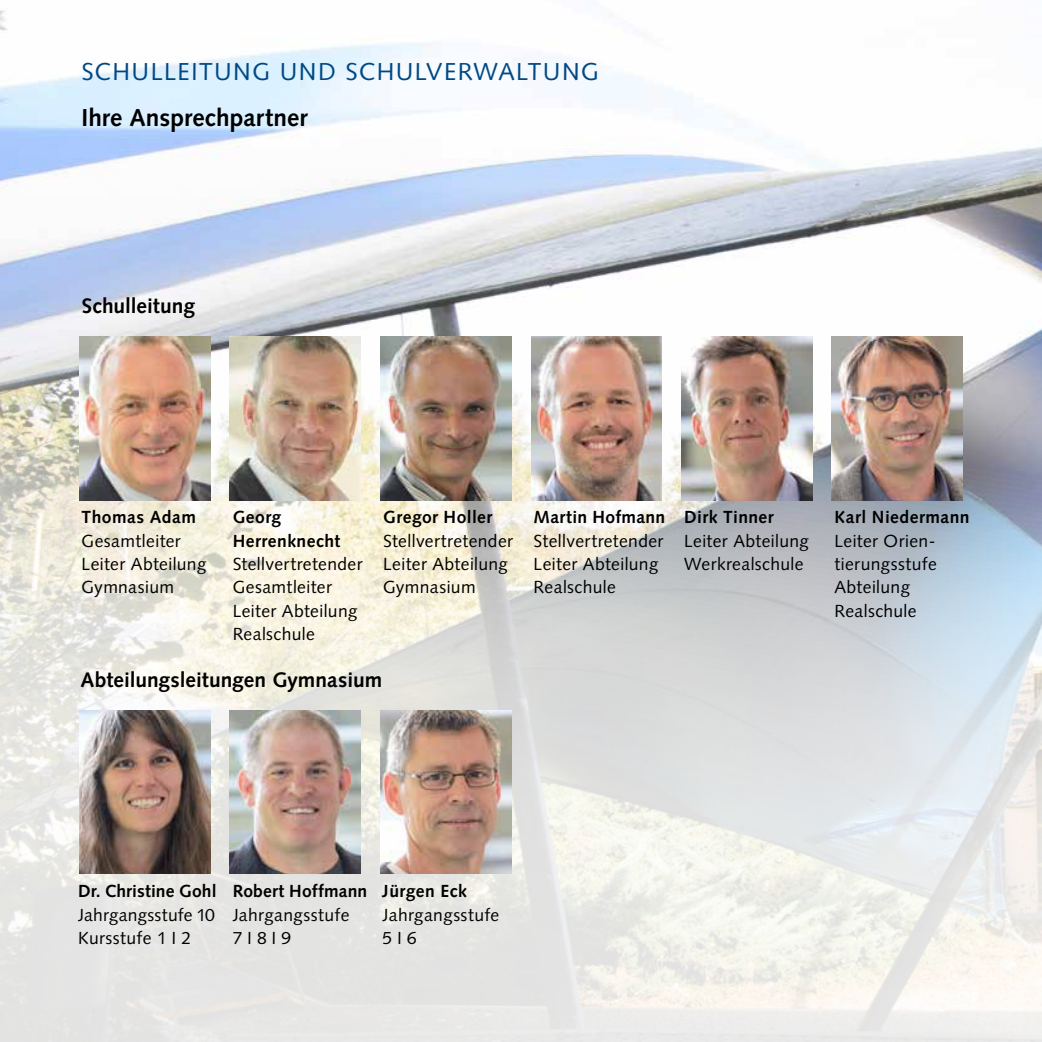
<style>
.page{position:relative;width:1042px;height:1042px;background:#fff}
.page>*{position:absolute;margin:0;border:0;box-sizing:border-box;transform-origin:0 0}
.t1{font:24.5px "Syntax LT";letter-spacing:.055em;color:#004884}
.t2{font:700 24.5px "Syntax LT";letter-spacing:.005em;color:#000}
.t3{font:700 21px "Syntax LT";color:#000}
.t4{font:17.5px/23.4px "Syntax LT";letter-spacing:.02em;color:#000}
.t5{font:700 17.5px/23.4px "Syntax LT";letter-spacing:.025em;color:#000}
.t6{font:700 17.5px "Syntax LT";letter-spacing:.005em;color:#000}
</style>
<div class="page">
<img style="left:0;top:10px;width:1042px;height:1032px">
<img style="left:79px;top:336px;width:131px;height:164px">
<img style="left:230px;top:336px;width:130px;height:164px">
<img style="left:380px;top:336px;width:131px;height:164px">
<img style="left:79px;top:710px;width:131px;height:164px">
<img style="left:380px;top:710px;width:131px;height:164px">
<img style="left:230px;top:710px;width:130px;height:164px">
<img style="left:681px;top:336px;width:131px;height:164px">
<img style="left:832px;top:336px;width:130px;height:164px">
<img style="left:531px;top:336px;width:130px;height:164px">
<h1 class="t1" style="left:81px;top:57px;width:519px">SCHULLEITUNG UND SCHULVERWALTUNG</h1>
<h1 class="t2" style="left:81px;top:104px;width:228px">Ihre Ansprechpartner</h1>
<p class="t3" style="left:82px;top:294px;width:115px">Schulleitung</p>
<p class="t5" style="left:82px;top:506px;width:116px">Thomas Adam</p>
<p class="t4" style="left:82px;top:529px;width:126px">Gesamtleiter<br>Leiter Abteilung<br>Gymnasium</p>
<p class="t5" style="left:233px;top:506px;width:109px">Georg<br>Herrenknecht</p>
<p class="t4" style="left:233px;top:552px;width:131px">Stellvertretender<br>Gesamtleiter<br>Leiter Abteilung<br>Realschule</p>
<p class="t5" style="left:383px;top:506px;width:111px">Gregor Holler</p>
<p class="t4" style="left:383px;top:529px;width:131px">Stellvertretender<br>Leiter Abteilung<br>Gymnasium</p>
<p class="t3" style="left:81px;top:668px;width:303px">Abteilungsleitungen Gymnasium</p>
<p class="t5" style="left:533px;top:506px;width:133px">Martin Hofmann</p>
<p class="t4" style="left:533px;top:529px;width:131px">Stellvertretender<br>Leiter Abteilung<br>Realschule</p>
<p class="t5" style="left:684px;top:506px;width:91px">Dirk Tinner</p>
<p class="t4" style="left:684px;top:529px;width:126px">Leiter Abteilung<br>Werkrealschule</p>
<p class="t5" style="left:834px;top:506px;width:137px">Karl Niedermann</p>
<p class="t4" style="left:834px;top:529px;width:104px">Leiter Orien&shy;tierungsstufe<br>Abteilung<br>Realschule</p>
<p class="t6" style="left:78px;top:881px;width:140px">Dr. Christine Gohl</p>
<p class="t4" style="left:78px;top:903px;width:138px">Jahrgangsstufe 10<br>Kursstufe 1 I 2</p>
<p class="t5" style="left:233px;top:879px;width:136px">Robert Hoffmann</p>
<p class="t4" style="left:233px;top:903px;width:118px">Jahrgangsstufe<br>7 I 8 I 9</p>
<p class="t5" style="left:382px;top:879px;width:86px">Jürgen Eck</p>
<p class="t4" style="left:382px;top:903px;width:118px">Jahrgangsstufe<br>5 I 6</p>
</div>
